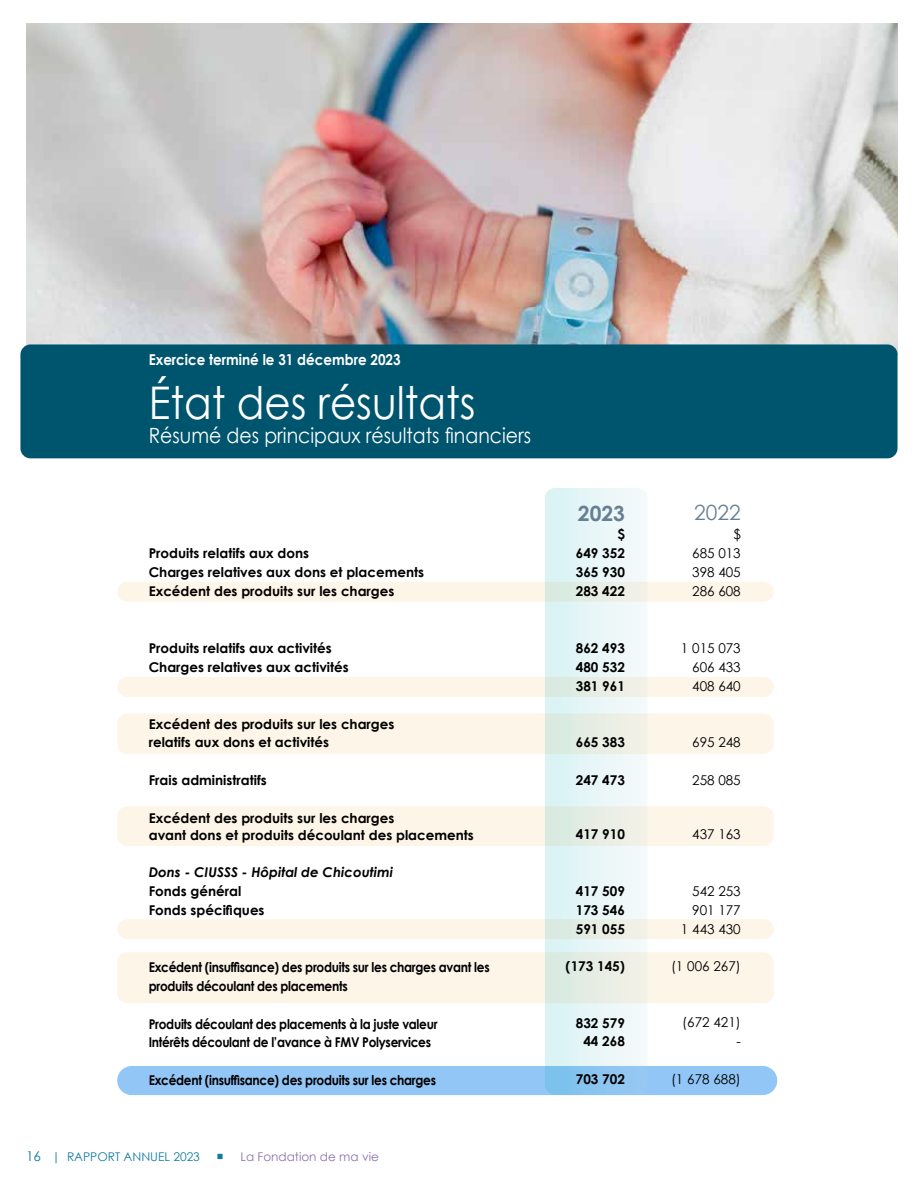
<style>
.page{position:relative;width:918px;height:1188px;background:#fff}
.page>*{position:absolute;margin:0;border:0;box-sizing:border-box;transform-origin:0 0}
.t1{font:45px "Century Gothic";color:#fff;scale:.9 1}
.t2{font:21px "Century Gothic";color:#fff;scale:.9 1}
.t3{font:700 21px "Century Gothic";color:#658093}
.t4{font:21px "Century Gothic";color:#658093}
.t5{font:700 15px "Century Gothic";color:#fff;scale:.9 1}
.t6{font:700 13.5px/18.9px "Century Gothic";color:#000}
.t7{font:700 13.5px/18.9px "Century Gothic";letter-spacing:-.025em;color:#000;scale:.9 1}
.t8{font:13.5px/18.9px "Century Gothic";color:#000;text-align:justify}
.t9{font:italic 700 13.5px "Century Gothic";color:#000}
.t10{font:12px "Century Gothic";color:#127ba2}
.t11{font:12px "Century Gothic";color:#8d6fb1}
.s1{font-size:13.5px}
.s2{font-family:"Minion Pro";font-size:18px}
</style>
<div class="page">
<img style="left:26px;top:24px;width:872px;height:327px">
<div style="left:20px;top:344px;width:878px;height:114px;background:#00556e;border-radius:10px"></div>
<div style="left:117px;top:1066px;width:660px;height:29px;background:#92c6f6;border-radius:15px"></div>
<div style="left:117px;top:952px;width:657px;height:51px;background:#fdf5e8;border-radius:10px"></div>
<div style="left:117px;top:714px;width:657px;height:40px;background:#fdf5e8;border-radius:10px"></div>
<div style="left:117px;top:806px;width:657px;height:40px;background:#fdf5e8;border-radius:10px"></div>
<div style="left:117px;top:677px;width:657px;height:20px;background:#fdf5e8;border-radius:10px"></div>
<div style="left:117px;top:582px;width:657px;height:20px;background:#fdf5e8;border-radius:10px"></div>
<div style="left:117px;top:919px;width:657px;height:20px;background:#fdf5e8;border-radius:10px"></div>
<svg style="left:545px;top:488px;width:103px;height:607px"></svg>
<p class="t5" style="left:149px;top:352px;width:281px">Exercice terminé le 31 décembre 2023</p>
<h1 class="t1" style="left:149px;top:383px;width:365px">État des résultats</h1>
<h2 class="t2" style="left:149px;top:422px;width:426px">Résumé des principaux résultats financiers</h2>
<p class="t6" style="left:149px;top:545px;width:277px">Produits relatifs aux dons<br>Charges relatives aux dons et placements<br>Excédent des produits sur les charges</p>
<p class="t6" style="left:149px;top:639px;width:202px">Produits relatifs aux activités<br>Charges relatives aux activités</p>
<p class="t6" style="left:149px;top:715px;width:247px">Excédent des produits sur les charges relatifs aux dons et activités</p>
<p class="t6" style="left:149px;top:772px;width:119px">Frais administratifs</p>
<p class="t6" style="left:149px;top:811px;width:327px;line-height:16.5px">Excédent des produits sur les charges<br>avant dons et produits découlant des placements</p>
<p class="t9" style="left:149px;top:866px;width:246px">Dons - CIUSSS - Hôpital de Chicoutimi</p>
<p class="t6" style="left:149px;top:883px;width:117px">Fonds général<br>Fonds spécifiques</p>
<p class="t7" style="left:149px;top:957px;width:380px">Excédent (insuffisance) des produits sur les charges avant les produits découlant des placements</p>
<p class="t7" style="left:149px;top:1015px;width:322px">Produits découlant des placements à la juste valeur<br>Intérêts découlant de l’avance à FMV Polyservices</p>
<p class="t7" style="left:149px;top:1071px;width:321px">Excédent (insuffisance) des produits sur les charges</p>
<p class="t10" style="left:26px;top:1152px;width:199px"><span class="s1">16</span> | RAPPORT ANNUEL 2023 <span class="s2">■</span></p>
<p class="t11" style="left:241px;top:1152px;width:140px">La Fondation de ma vie</p>
<h2 class="t3" style="left:578px;top:503px;width:49px">2023</h2>
<p class="t6" style="left:576px;top:525px;width:51px;text-align:justify;text-indent:42px">$ 649 352<br>365 930<br>283 422</p>
<p class="t6" style="left:576px;top:639px;width:51px;text-align:justify">862 493<br>480 532<br>381 961</p>
<p class="t6" style="left:576px;top:734px;width:51px">665 383</p>
<p class="t6" style="left:576px;top:772px;width:51px">247 473</p>
<p class="t6" style="left:576px;top:826px;width:51px">417 910</p>
<p class="t6" style="left:576px;top:883px;width:51px;text-align:justify">417 509<br>173 546<br>591 055</p>
<p class="t6" style="left:566px;top:956px;width:61px">(173 145)</p>
<p class="t6" style="left:576px;top:1014px;width:51px;text-align:center">832 579<br>44 268</p>
<p class="t6" style="left:576px;top:1071px;width:51px">703 702</p>
<h2 class="t4" style="left:694px;top:504px;width:48px">2022</h2>
<p class="t8" style="left:692px;top:526px;width:50px;text-indent:41px">$ 685 013<br>398 405<br>286 608</p>
<p class="t8" style="left:692px;top:639px;width:50px;text-indent:-11px">1 015 073<br>606 433<br>408 640</p>
<p class="t8" style="left:692px;top:734px;width:50px">695 248</p>
<p class="t8" style="left:692px;top:772px;width:50px">258 085</p>
<p class="t8" style="left:692px;top:826px;width:50px">437 163</p>
<p class="t8" style="left:681px;top:883px;width:61px;text-align:right">542 253<br>901 177<br>1 443 430</p>
<p class="t8" style="left:671px;top:957px;width:71px">(1 006 267)</p>
<p class="t8" style="left:682px;top:1014px;width:60px;text-align:right">(672 421) -</p>
<p class="t8" style="left:671px;top:1071px;width:71px">(1 678 688)</p>
</div>
